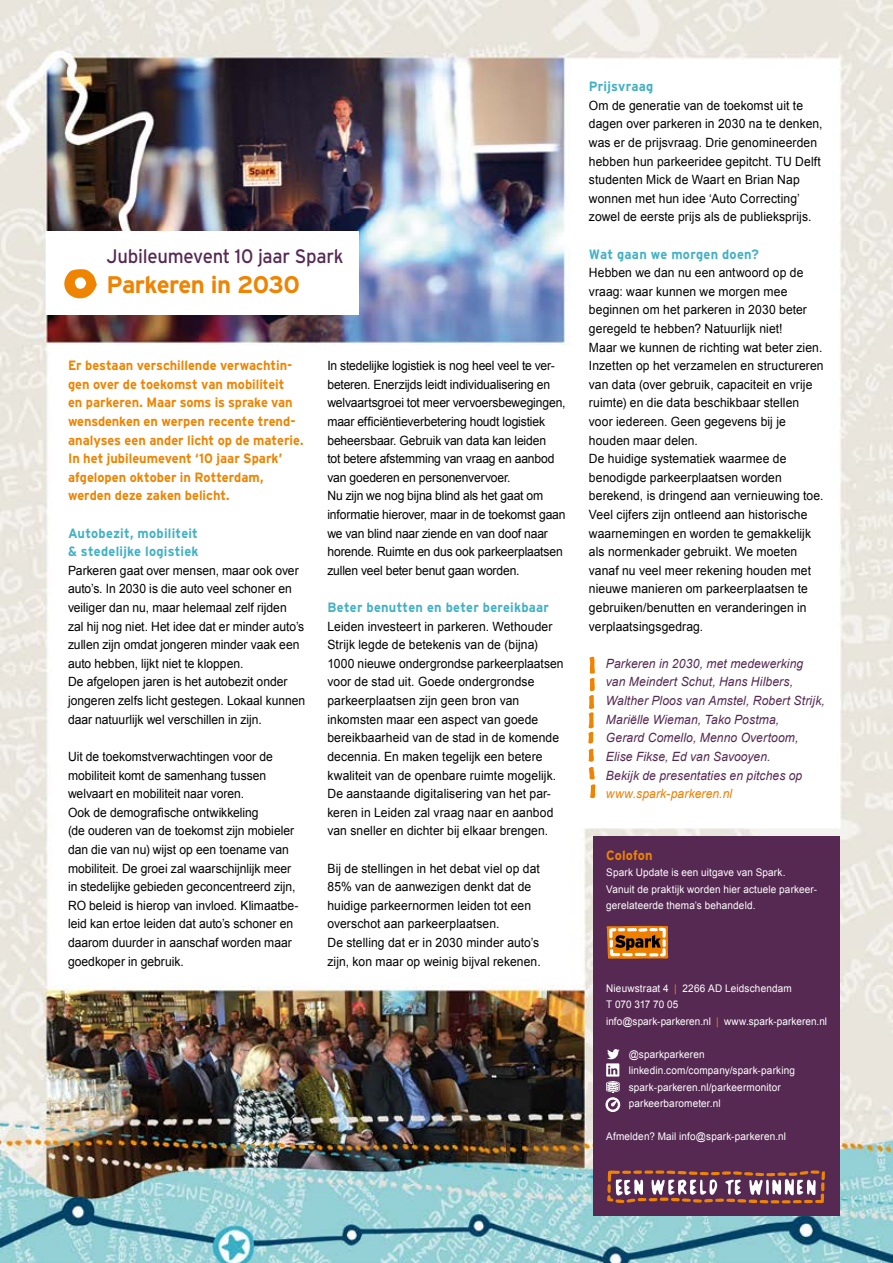
<style>
.page{position:relative;width:893px;height:1263px;background:#fff}
.page>*{position:absolute;margin:0;border:0;box-sizing:border-box;transform-origin:0 0}
.t1{font:700 24px "Interstate";letter-spacing:-.025em;color:#ef8402}
.t2{font:19.5px "Interstate";letter-spacing:-.015em;color:#562953;scale:.95 1}
.t3{font:700 13.5px/18.6px "Interstate";color:#ef8402;scale:.95 1}
.t4{font:700 13.5px/18.6px "Interstate";letter-spacing:.02em;color:#42b1c5;scale:.95 1}
.t5{font:12.75px/18.6px "Arial";letter-spacing:.005em;color:#000;scale:.95 1}
.t6{font:italic 12.75px/18.6px "Arial";letter-spacing:.01em;color:#562953;scale:.95 1}
.t7{font:italic 12.75px "Arial";letter-spacing:.01em;color:#ee7f00;scale:.95 1}
.t8{font:10.5px/16.5px "Arial";letter-spacing:.015em;color:#fff;scale:.95 1}
.s1{color:#ef8402}
</style>
<div class="page">
<img style="left:0;top:0;width:893px;height:1263px">
<div style="left:549px;top:631px;width:291px;height:197px;background:#fff"></div>
<div style="left:593px;top:836px;width:247px;height:380px;background:#562953"></div>
<svg style="left:606px;top:926px;width:62px;height:33px;background:#c57f33"></svg>
<svg style="left:607px;top:1170px;width:218px;height:34px"></svg>
<svg style="left:817px;top:76px;width:4px;height:3px"></svg>
<div style="left:46px;top:231px;width:313px;height:83px;background:#fff"></div>
<svg style="left:64px;top:269px;width:33px;height:30px"></svg>
<svg style="left:588px;top:657px;width:7px;height:86px"></svg>
<svg style="left:589px;top:749px;width:6px;height:49px"></svg>
<svg style="left:606px;top:1049px;width:14px;height:63px"></svg>
<h2 class="t2" style="left:107px;top:245px;width:251px">Jubileumevent 10 jaar Spark</h2>
<h1 class="t1" style="left:107px;top:271px;width:195px">Parkeren in 2030</h1>
<p class="t3" style="left:68px;top:356px;width:249px">Er bestaan verschillende verwachtin&shy;gen over de toekomst van mobiliteit<br>en parkeren. Maar soms is sprake van wensdenken en werpen recente trend&shy;analyses een ander licht op de materie.<br>In het jubileumevent ‘10 jaar Spark’ afgelopen oktober in Rotterdam, werden deze zaken belicht.</p>
<p class="t4" style="left:68px;top:523px;width:139px">Autobezit, mobiliteit &amp; stedelijke logistiek</p>
<p class="t5" style="left:68px;top:561px;width:251px">Parkeren gaat over mensen, maar ook over auto’s. In 2030 is die auto veel schoner en veiliger dan nu, maar helemaal zelf rijden zal hij nog niet. Het idee dat er minder auto’s zullen zijn omdat jongeren minder vaak een auto hebben, lijkt niet te kloppen.<br>De afgelopen jaren is het autobezit onder jongeren zelfs licht gestegen. Lokaal kunnen daar natuurlijk wel verschillen in zijn.</p>
<p class="t5" style="left:68px;top:747px;width:244px">Uit de toekomstverwachtingen voor de mobiliteit komt de samenhang tussen welvaart en mobiliteit naar voren.<br>Ook de demografische ontwikkeling<br>(de ouderen van de toekomst zijn mobieler dan die van nu) wijst op een toename van mobiliteit. De groei zal waarschijnlijk meer in stedelijke gebieden geconcentreerd zijn, RO beleid is hierop van invloed. Klimaatbe&shy;leid kan ertoe leiden dat auto’s schoner en daarom duurder in aanschaf worden maar goedkoper in gebruik.</p>
<p class="t5" style="left:327px;top:357px;width:252px">In stedelijke logistiek is nog heel veel te ver&shy;beteren. Enerzijds leidt individualisering en welvaartsgroei tot meer vervoersbewegingen, maar efficiëntieverbetering houdt logistiek beheersbaar. Gebruik van data kan leiden<br>tot betere afstemming van vraag en aanbod van goederen en personenvervoer.<br>Nu zijn we nog bijna blind als het gaat om informatie hierover, maar in de toekomst gaan we van blind naar ziende en van doof naar horende. Ruimte en dus ook parkeerplaatsen zullen veel beter benut gaan worden.</p>
<p class="t4" style="left:327px;top:598px;width:235px">Beter benutten en beter bereikbaar</p>
<p class="t5" style="left:327px;top:617px;width:250px">Leiden investeert in parkeren. Wethouder Strijk legde de betekenis van de (bijna)<br>1000 nieuwe ondergrondse parkeerplaatsen voor de stad uit. Goede ondergrondse parkeerplaatsen zijn geen bron van inkomsten maar een aspect van goede bereikbaarheid van de stad in de komende decennia. En maken tegelijk een betere kwaliteit van de openbare ruimte mogelijk.<br>De aanstaande digitalisering van het par&shy;keren in Leiden zal vraag naar en aanbod van sneller en dichter bij elkaar brengen.</p>
<p class="t5" style="left:327px;top:859px;width:226px">Bij de stellingen in het debat viel op dat 85% van de aanwezigen denkt dat de huidige parkeernormen leiden tot een overschot aan parkeerplaatsen.<br>De stelling dat er in 2030 minder auto’s zijn, kon maar op weinig bijval rekenen.</p>
<p class="t4" style="left:589px;top:77px;width:69px">Prijsvraag</p>
<p class="t5" style="left:589px;top:96px;width:247px">Om de generatie van de toekomst uit te dagen over parkeren in 2030 na te denken, was er de prijsvraag. Drie genomineerden hebben hun parkeeridee gepitcht. TU Delft studenten Mick de Waart en Brian Nap wonnen met hun idee ‘Auto Correcting’ zowel de eerste prijs als de publieksprijs.</p>
<p class="t4" style="left:589px;top:244px;width:180px">Wat gaan we morgen doen?</p>
<p class="t5" style="left:589px;top:264px;width:248px">Hebben we dan nu een antwoord op de vraag: waar kunnen we morgen mee beginnen om het parkeren in 2030 beter geregeld te hebben? Natuurlijk niet!<br>Maar we kunnen de richting wat beter zien.<br>Inzetten op het verzamelen en structureren van data (over gebruik, capaciteit en vrije ruimte) en die data beschikbaar stellen voor iedereen. Geen gegevens bij je houden maar delen.<br>De huidige systematiek waarmee de benodigde parkeerplaatsen worden berekend, is dringend aan vernieuwing toe.<br>Veel cijfers zijn ontleend aan historische waarnemingen en worden te gemakkelijk als normenkader gebruikt. We moeten vanaf nu veel meer rekening houden met nieuwe manieren om parkeerplaatsen te gebruiken/benutten en veranderingen in verplaatsingsgedrag.</p>
<p class="t6" style="left:606px;top:654px;width:232px">Parkeren in 2030, met medewerking van Meindert Schut, Hans Hilbers, Walther Ploos van Amstel, Robert Strijk, Mariëlle Wieman, Tako Postma,<br>Gerard Comello, Menno Overtoom, Elise Fikse, Ed van Savooyen.<br>Bekijk de presentaties en pitches op</p>
<p class="t7" style="left:606px;top:785px;width:134px">www.spark-parkeren.nl</p>
<p class="t3" style="left:606px;top:846px;width:50px">Colofon</p>
<p class="t8" style="left:606px;top:865px;width:223px">Spark Update is een uitgave van Spark.<br>Vanuit de praktijk worden hier actuele parkeer&shy;gerelateerde thema’s behandeld.</p>
<p class="t8" style="left:606px;top:980px;width:234px">Nieuwstraat 4 <span class="s1">|</span> 2266 AD Leidschendam<br>T 070 317 70 05<br>info@spark-parkeren.nl <span class="s1">|</span> www.spark-parkeren.nl</p>
<p class="t8" style="left:629px;top:1046px;width:177px">@sparkparkeren linkedin.com/company/spark-parking spark-parkeren.nl/parkeermonitor parkeerbarometer.nl</p>
<p class="t8" style="left:606px;top:1129px;width:191px">Afmelden? Mail info@spark-parkeren.nl</p>
</div>
